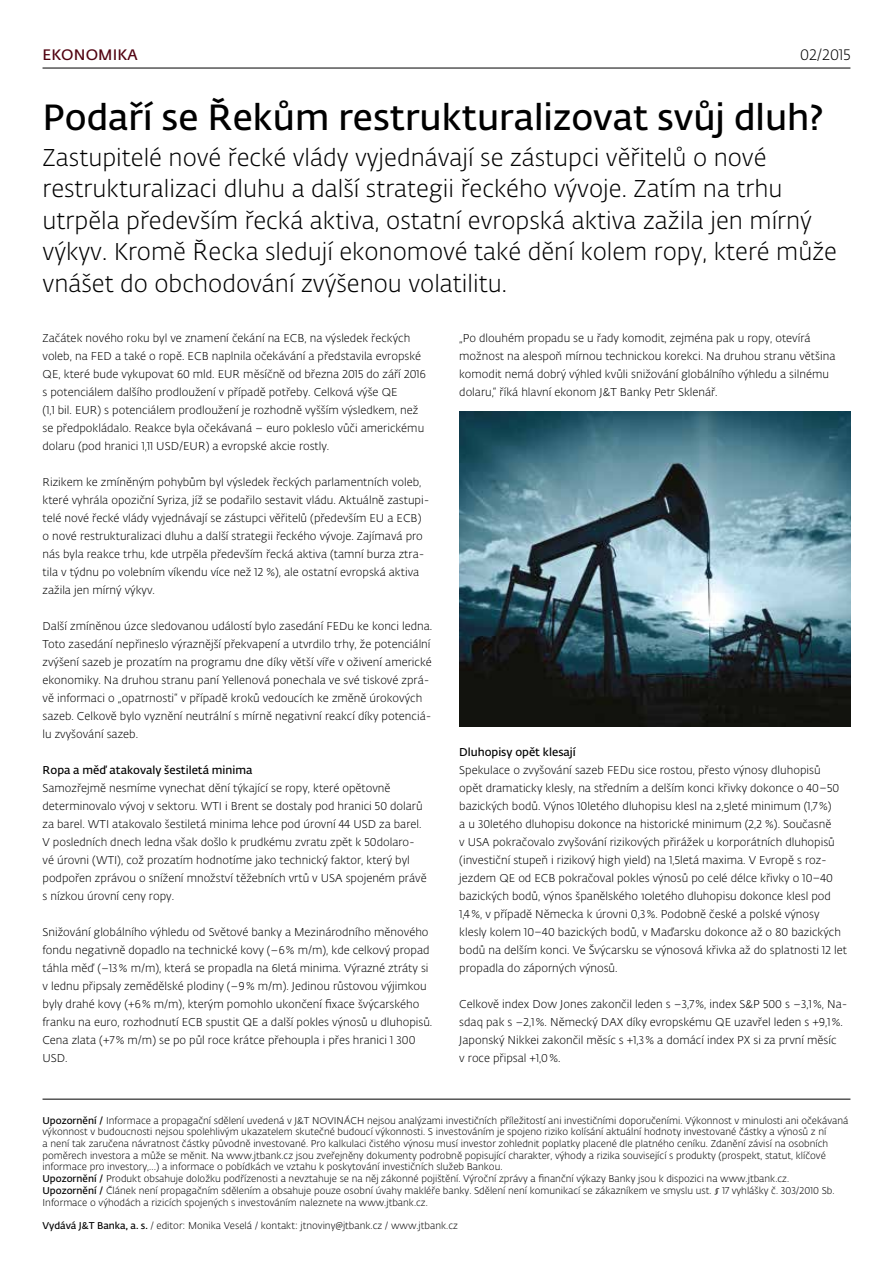
<style>
.page{position:relative;width:893px;height:1263px;background:#fff}
.page>*{position:absolute;margin:0;border:0;box-sizing:border-box;transform-origin:0 0}
.t1{font:600 36px "Fedra Sans Alt Pro";color:#000}
.t2{font:300 24px/31.5px "Fedra Sans Alt Pro";color:#000}
.t3{font:600 15px "Fedra Sans Alt Pro";letter-spacing:.01em;color:#510210}
.t4{font:300 15px "Fedra Sans Alt Pro";letter-spacing:.01em;color:#000}
.t5{font:300 11.25px/18px "Fedra Sans Alt Pro";color:#000}
.t6{font:600 11.25px "Fedra Sans Alt Pro";color:#000}
.t7{font:300 9.75px/11.7px "Fedra Sans Alt Pro";color:#000}
.s1{font-weight:600}
</style>
<div class="page">
<hr style="left:43px;top:68px;width:807px;height:1px;background:#000">
<hr style="left:43px;top:1099px;width:807px;height:1px;background:#000">
<img style="left:459px;top:411px;width:391px;height:315px">
<h3 class="t3" style="left:43px;top:43px;width:97px">EKONOMIKA</h3>
<h3 class="t4" style="left:800px;top:44px;width:52px">02/2015</h3>
<h1 class="t1" style="left:43px;top:91px;width:782px">Podaří se Řekům restrukturalizovat svůj dluh?</h1>
<p class="t2" style="left:43px;top:141px;width:796px">Zastupitelé nové řecké vlády vyjednávají se zástupci věřitelů o nové restrukturalizaci dluhu a další strategii řeckého vývoje. Zatím na trhu utrpěla především řecká aktiva, ostatní evropská aktiva zažila jen mírný výkyv. Kromě Řecka sledují ekonomové také dění kolem ropy, které může vnášet do obchodování zvýšenou volatilitu.</p>
<p class="t5" style="left:43px;top:329px;width:385px">Začátek nového roku byl ve znamení čekání na ECB, na výsledek řeckých voleb, na FED a také o ropě. ECB naplnila očekávání a představila evropské QE, které bude vykupovat 60 mld. EUR měsíčně od března 2015 do září 2016 s potenciálem dalšího prodloužení v případě potřeby. Celková výše QE<br>(1,1 bil. EUR) s potenciálem prodloužení je rozhodně vyšším výsledkem, než se předpokládalo. Reakce byla očekávaná – euro pokleslo vůči americkému dolaru (pod hranici 1,11 USD/EUR) a evropské akcie rostly.</p>
<p class="t5" style="left:43px;top:473px;width:388px">Rizikem ke zmíněným pohybům byl výsledek řeckých parlamentních voleb, které vyhrála opoziční Syriza, jíž se podařilo sestavit vládu. Aktuálně zastupi&shy;telé nové řecké vlády vyjednávají se zástupci věřitelů (především EU a ECB) o nové restrukturalizaci dluhu a další strategii řeckého vývoje. Zajímavá pro nás byla reakce trhu, kde utrpěla především řecká aktiva (tamní burza ztra&shy;tila v týdnu po volebním víkendu více než 12 %), ale ostatní evropská aktiva zažila jen mírný výkyv.</p>
<p class="t5" style="left:43px;top:617px;width:391px">Další zmíněnou úzce sledovanou událostí bylo zasedání FEDu ke konci ledna.<br>Toto zasedání nepřineslo výraznější překvapení a utvrdilo trhy, že potenciální zvýšení sazeb je prozatím na programu dne díky větší víře v oživení americké ekonomiky. Na druhou stranu paní Yellenová ponechala ve své tiskové zprá&shy;vě informaci o „opatrnosti“ v případě kroků vedoucích ke změně úrokových sazeb. Celkově bylo vyznění neutrální s mírně negativní reakcí díky potenciá&shy;lu zvyšování sazeb.</p>
<p class="t6" style="left:43px;top:762px;width:211px">Ropa a měď atakovaly šestiletá minima</p>
<p class="t5" style="left:43px;top:779px;width:386px">Samozřejmě nesmíme vynechat dění týkající se ropy, které opětovně determinovalo vývoj v sektoru. WTI i Brent se dostaly pod hranici 50 dolarů za barel. WTI atakovalo šestiletá minima lehce pod úrovní 44 USD za barel.<br>V posledních dnech ledna však došlo k prudkému zvratu zpět k 50dolaro&shy;vé úrovni (WTI), což prozatím hodnotíme jako technický faktor, který byl podpořen zprávou o snížení množství těžebních vrtů v USA spojeném právě s nízkou úrovní ceny ropy.</p>
<p class="t5" style="left:43px;top:923px;width:391px">Snižování globálního výhledu od Světové banky a Mezinárodního měnového fondu negativně dopadlo na technické kovy (–6% m/m), kde celkový propad táhla měď (–13% m/m), která se propadla na 6letá minima. Výrazné ztráty si v lednu připsaly zemědělské plodiny (–9% m/m). Jedinou růstovou výjimkou byly drahé kovy (+6% m/m), kterým pomohlo ukončení fixace švýcarského franku na euro, rozhodnutí ECB spustit QE a další pokles výnosů u dluhopisů.<br>Cena zlata (+7% m/m) se po půl roce krátce přehoupla i přes hranici 1 300<br>USD.</p>
<p class="t5" style="left:459px;top:329px;width:378px">„Po dlouhém propadu se u řady komodit, zejména pak u ropy, otevírá možnost na alespoň mírnou technickou korekci. Na druhou stranu většina komodit nemá dobrý výhled kvůli snižování globálního výhledu a silnému dolaru,“ říká hlavní ekonom J&amp;T Banky Petr Sklenář.</p>
<p class="t6" style="left:459px;top:744px;width:118px">Dluhopisy opět klesají</p>
<p class="t5" style="left:459px;top:761px;width:389px">Spekulace o zvyšování sazeb FEDu sice rostou, přesto výnosy dluhopisů<br>opět dramaticky klesly, na středním a delším konci křivky dokonce o 40–50 bazických bodů. Výnos 10letého dluhopisu klesl na 2,5leté minimum (1,7%)<br>a u 30letého dluhopisu dokonce na historické minimum (2,2 %). Současně<br>v USA pokračovalo zvyšování rizikových přirážek u korporátních dluhopisů (investiční stupeň i rizikový high yield) na 1,5letá maxima. V Evropě s roz&shy;jezdem QE od ECB pokračoval pokles výnosů po celé délce křivky o 10–40 bazických bodů, výnos španělského 10letého dluhopisu dokonce klesl pod 1,4%, v případě Německa k úrovni 0,3%. Podobně české a polské výnosy klesly kolem 10–40 bazických bodů, v Maďarsku dokonce až o 80 bazických bodů na delším konci. Ve Švýcarsku se výnosová křivka až do splatnosti 12 let propadla do záporných výnosů.</p>
<p class="t5" style="left:459px;top:995px;width:390px">Celkově index Dow Jones zakončil leden s –3,7%, index S&amp;P 500 s –3,1%, Na&shy;sdaq pak s –2,1%. Německý DAX díky evropskému QE uzavřel leden s +9,1%.<br>Japonský Nikkei zakončil měsíc s +1,3% a domácí index PX si za první měsíc<br>v roce připsal +1,0%.</p>
<p class="t7" style="left:43px;top:1114px;width:808px"><span class="s1">Upozornění /</span> Informace a propagační sdělení uvedená v J&amp;T NOVINÁCH nejsou analýzami investičních příležitostí ani investičními doporučeními. Výkonnost v minulosti ani očekávaná výkonnost v budoucnosti nejsou spolehlivým ukazatelem skutečné budoucí výkonnosti. S investováním je spojeno riziko kolísání aktuální hodnoty investované částky a výnosů z ní<br>a není tak zaručena návratnost částky původně investované. Pro kalkulaci čistého výnosu musí investor zohlednit poplatky placené dle platného ceníku. Zdanění závisí na osobních poměrech investora a může se měnit. Na www.jtbank.cz jsou zveřejněny dokumenty podrobně popisující charakter, výhody a rizika související s produkty (prospekt, statut, klíčové informace pro investory,…) a informace o pobídkách ve vztahu k poskytování investičních služeb Bankou.<br><span class="s1">Upozornění /</span> Produkt obsahuje doložku podřízenosti a nevztahuje se na něj zákonné pojištění. Výroční zprávy a finanční výkazy Banky jsou k dispozici na www.jtbank.cz.<br><span class="s1">Upozornění /</span> Článek není propagačním sdělením a obsahuje pouze osobní úvahy makléře banky. Sdělení není komunikací se zákazníkem ve smyslu ust. § 17 vyhlášky č. 303/2010 Sb.<br>Informace o výhodách a rizicích spojených s investováním naleznete na www.jtbank.cz.</p>
<p class="t7" style="left:43px;top:1219px;width:417px"><span class="s1">Vydává J&amp;T Banka, a. s.</span> / editor: Monika Veselá / kontakt: jtnoviny@jtbank.cz / www.jtbank.cz</p>
</div>
